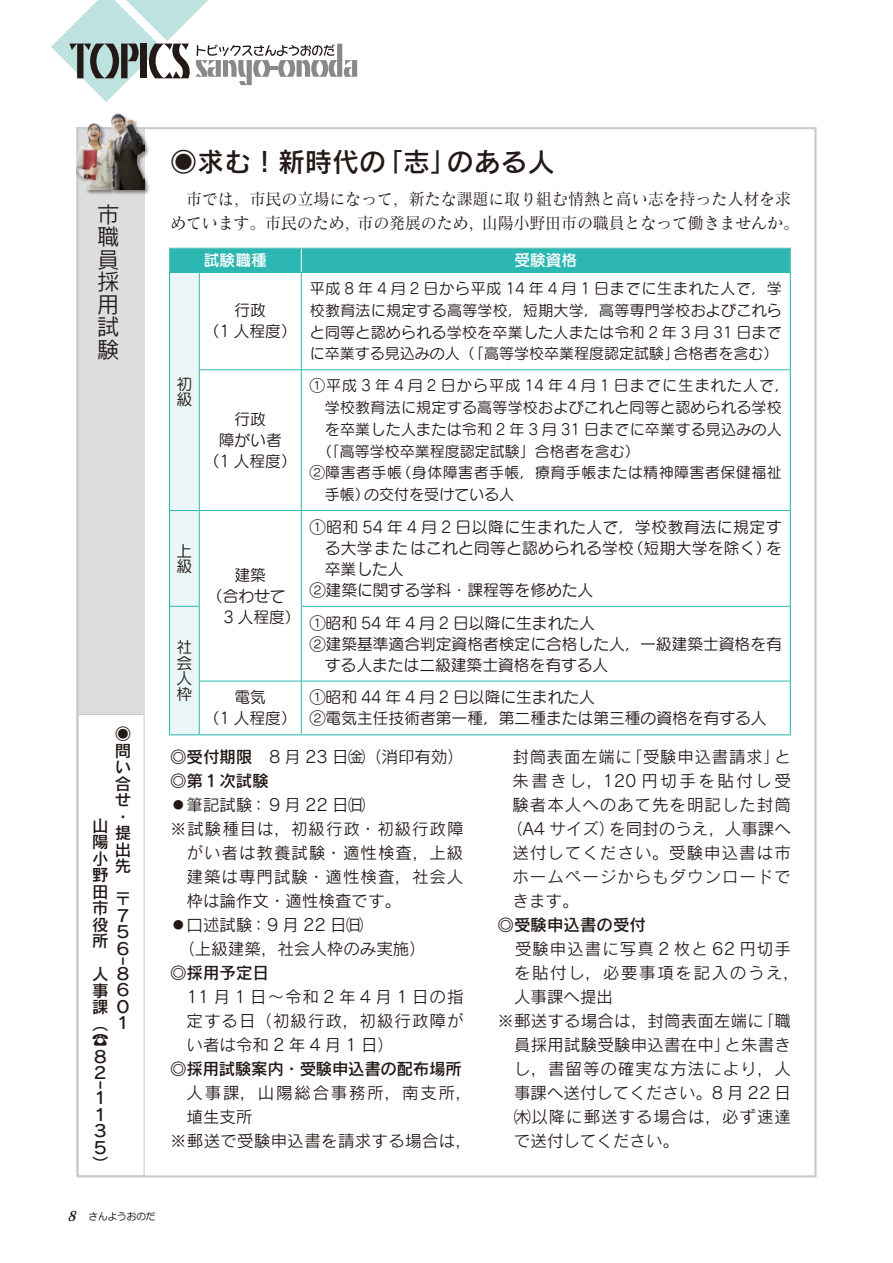
<style>
.page{position:relative;width:893px;height:1263px;background:#fff}
.page>*{position:absolute;margin:0;border:0;box-sizing:border-box;transform-origin:0 0}
._２行目以降字下げ{font:27px "Rodin Pro N DB";color:#231916}
.t1{font:22.5px/22.5px "Rodin Pro N M";color:#231916;text-align:justify}
._２行目以降字下げ-2{font:16.5px/24px "Rodin Pro M";letter-spacing:.06em;color:#231916;text-align:justify}
.t2{font:16.5px/24px "Matisse Pro N M";letter-spacing:-.005em;color:#231916}
.t3{font:16.5px/16.5px "Rodin Pro N DB";color:#231916}
._２行目以降字下げ-3{font:16.5px "Rodin Pro DB";letter-spacing:-.01em;color:#231916}
._２行目以降字下げ-4{font:16.5px "Rodin Pro M";color:#231916}
._２行目以降字下げ-5{font:16.5px/24px "Rodin Pro M";letter-spacing:.105em;color:#231916}
._２行目以降字下げ-6{font:16.5px "Rodin Pro M";letter-spacing:.02em;color:#231916}
._２行目以降字下げ-7{font:16.5px "Rodin Pro M";letter-spacing:.04em;color:#231916}
._２行目以降字下げ-8{font:16.5px "Rodin Pro M";letter-spacing:.15em;color:#231916}
.t4{font:15.75px/15.8px "Seurat Pro M";color:#231916}
.t5{font:15.75px "Seurat Pro DB";color:#fff}
.t6{font:15px/21.8px "Seurat Pro M";letter-spacing:.015em;color:#231916;text-align:justify}
.t7{font:15px "Seurat Pro M";letter-spacing:.08em;color:#231916}
.t8{font:9.75px "Anito Std M";letter-spacing:-.02em;color:#231916}
.s1{font-family:"Rodin Pro DB"}
.s2{font-family:"Matisse Eleganto Pro B";font-style:italic;font-size:13.5px}
</style>
<div class="page">
<svg style="left:51px;top:0;width:306px;height:102px"></svg>
<div style="left:77px;top:127px;width:68px;height:587px;background:#dcdddd"></div>
<div style="left:76px;top:714px;width:69px;height:462px;border:1px solid #c9cacb"></div>
<div style="left:76px;top:113px;width:74px;height:81px;background:#231916;opacity:.5"></div>
<img style="left:77px;top:113px;width:68px;height:76px">
<svg style="left:169px;top:248px;width:622px;height:486px"></svg>
<hr style="left:199px;top:606px;width:1px;height:75px;background:#2db7b3">
<hr style="left:169px;top:606px;width:1px;height:75px;background:#2db7b3">
<hr style="left:169px;top:681px;width:1px;height:53px;background:#2db7b3">
<hr style="left:169px;top:734px;width:30px;height:1px;background:#2db7b3">
<hr style="left:301px;top:606px;width:489px;height:1px;background:#2db7b3">
<hr style="left:301px;top:606px;width:1px;height:75px;background:#2db7b3">
<hr style="left:790px;top:606px;width:1px;height:75px;background:#2db7b3">
<hr style="left:199px;top:681px;width:102px;height:1px;background:#2db7b3">
<hr style="left:199px;top:681px;width:1px;height:53px;background:#2db7b3">
<hr style="left:301px;top:681px;width:489px;height:1px;background:#2db7b3">
<hr style="left:301px;top:681px;width:1px;height:53px;background:#2db7b3">
<hr style="left:790px;top:681px;width:1px;height:53px;background:#2db7b3">
<hr style="left:199px;top:734px;width:102px;height:1px;background:#2db7b3">
<hr style="left:301px;top:734px;width:490px;height:1px;background:#2db7b3">
<p class="t1" style="left:97px;top:202px;width:23px">市職員採用試験</p>
<p class="t3" style="left:115px;top:725px;width:17px">◉問い合せ・提出先</p>
<p class="t3" style="left:115px;top:890px;width:16px;text-align:justify">〒７<br>５<br>６</p>
<p class="t3" style="left:132px;top:957px;width:10px;rotate:90deg">ｰ</p>
<p class="t3" style="left:92px;top:965px;width:38px;text-align:justify">人８事６課０（１</p>
<p class="t3" style="left:92px;top:816px;width:17px;text-align:justify">山陽小野田市役所</p>
<p class="t3" style="left:92px;top:1031px;width:17px">☎<br>８<br>２</p>
<p class="t3" style="left:109px;top:1081px;width:10px;rotate:90deg">ｰ</p>
<p class="t3" style="left:92px;top:1089px;width:18px">１<br>１<br>３<br>５）</p>
<p class="_２行目以降字下げ" style="left:170px;top:144px;width:413px">◉求む！新時代の「志」のある人　</p>
<p class="t2" style="left:170px;top:186px;width:630px">　市では，市民の立場になって，新たな課題に取り組む情熱と高い志を持った人材を求めています。市民のため，市の発展のため，山陽小野田市の職員となって働きませんか。</p>
<p class="t5" style="left:204px;top:250px;width:64px">試験職種</p>
<p class="t5" style="left:514px;top:250px;width:64px">受験資格</p>
<p class="t4" style="left:176px;top:375px;width:16px">初級</p>
<p class="t4" style="left:235px;top:302px;width:33px">行政</p>
<p class="t4" style="left:204px;top:323px;width:94px">（1 人程度）</p>
<p class="t4" style="left:235px;top:411px;width:33px">行政</p>
<p class="t4" style="left:219px;top:432px;width:64px">障がい者</p>
<p class="t4" style="left:204px;top:453px;width:94px">（1 人程度）</p>
<p class="t6" style="left:310px;top:277px;width:474px">平成 8 年 4 月 2 日から平成 14 年 4 月 1 日までに生まれた人で，学校教育法に規定する高等学校，短期大学，高等専門学校およびこれらと同等と認められる学校を卒業した人または令和 2 年 3 月 31 日までに卒業する見込みの人（「高等学校卒業程度認定試験」合格者を含む）</p>
<p class="t7" style="left:310px;top:376px;width:481px">①平成 3 年 4 月 2 日から平成 14 年 4 月 1 日までに生まれた人で，</p>
<p class="t6" style="left:325px;top:396px;width:458px">学校教育法に規定する高等学校およびこれと同等と認められる学校</p>
<p class="t6" style="left:325px;top:418px;width:458px">を卒業した人または令和 2 年 3 月 31 日までに卒業する見込みの人</p>
<p class="t6" style="left:317px;top:440px;width:324px">（「高等学校卒業程度認定試験」合格者を含む）</p>
<p class="t6" style="left:325px;top:461px;width:458px;text-indent:-15px">②障害者手帳（身体障害者手帳，療育手帳または精神障害者保健福祉手帳）の交付を受けている人</p>
<p class="t4" style="left:325px;top:516px;width:458px;line-height:21px;text-align:justify;text-indent:-15px">①昭和 54 年 4 月 2 日以降に生まれた人で，学校教育法に規定する大学またはこれと同等と認められる学校（短期大学を除く）を卒業した人</p>
<p class="t4" style="left:310px;top:581px;width:285px">②建築に関する学科・課程等を修めた人</p>
<p class="t4" style="left:176px;top:542px;width:16px">上級</p>
<p class="t4" style="left:235px;top:566px;width:33px">建築</p>
<p class="t4" style="left:207px;top:587px;width:80px">（合わせて</p>
<p class="t4" style="left:208px;top:608px;width:94px">　3 人程度）</p>
<p class="t4" style="left:310px;top:614px;width:287px">①昭和 54 年 4 月 2 日以降に生まれた人</p>
<p class="t4" style="left:325px;top:633px;width:458px;line-height:21px;text-indent:-15px">②建築基準適合判定資格者検定に合格した人，一級建築士資格を有する人または二級建築士資格を有する人</p>
<p class="t4" style="left:176px;top:639px;width:16px;text-align:justify">社会人枠</p>
<p class="t4" style="left:310px;top:689px;width:287px">①昭和 44 年 4 月 2 日以降に生まれた人</p>
<p class="t4" style="left:310px;top:710px;width:458px">②電気主任技術者第一種，第二種または第三種の資格を有する人</p>
<p class="_２行目以降字下げ-2" style="left:170px;top:744px;width:296px"><span class="s1">◎受付期限　</span>8 月 23 日㈮（消印有効）</p>
<p class="_２行目以降字下げ-3" style="left:170px;top:770px;width:100px">◎第 1次試験</p>
<p class="_２行目以降字下げ-2" style="left:170px;top:792px;width:197px">◦筆記試験：9 月 22 日㈰</p>
<p class="_２行目以降字下げ-2" style="left:187px;top:816px;width:278px;text-indent:-16px">※試験種目は，初級行政・初級行政障がい者は教養試験・適性検査，上級建築は専門試験・適性検査，社会人枠は論作文・適性検査です。</p>
<p class="_２行目以降字下げ-2" style="left:170px;top:912px;width:194px">◦口述試験：9 月 22 日㈰</p>
<p class="_２行目以降字下げ-4" style="left:170px;top:938px;width:257px">　（上級建築，社会人枠のみ実施）</p>
<p class="_２行目以降字下げ-3" style="left:170px;top:962px;width:101px">◎採用予定日</p>
<p class="_２行目以降字下げ-2" style="left:187px;top:984px;width:278px">11月1日〜令和2年4月1日の指定する日（初級行政，初級行政障がい者は令和2年4月1日）</p>
<p class="_２行目以降字下げ-3" style="left:170px;top:1058px;width:293px">◎採用試験案内・受験申込書の配布場所</p>
<p class="_２行目以降字下げ-5" style="left:187px;top:1080px;width:287px">人事課，山陽総合事務所，南支所，埴生支所</p>
<p class="_２行目以降字下げ-6" style="left:170px;top:1130px;width:303px">※郵送で受験申込書を請求する場合は，</p>
<p class="t4" style="left:235px;top:689px;width:33px">電気</p>
<p class="t4" style="left:204px;top:710px;width:94px">（1 人程度）</p>
<p class="_２行目以降字下げ-7" style="left:512px;top:746px;width:280px">封筒表面左端に「受験申込書請求」と</p>
<p class="_２行目以降字下げ-8" style="left:512px;top:770px;width:280px">朱書きし，120 円切手を貼付し受</p>
<p class="_２行目以降字下げ-2" style="left:512px;top:792px;width:280px">験者本人へのあて先を明記した封筒</p>
<p class="_２行目以降字下げ-4" style="left:506px;top:818px;width:286px">（A4 サイズ）を同封のうえ，人事課へ</p>
<p class="_２行目以降字下げ-2" style="left:512px;top:840px;width:280px">送付してください。受験申込書は市</p>
<p class="_２行目以降字下げ-2" style="left:512px;top:864px;width:280px">ホームページからもダウンロードで</p>
<p class="_２行目以降字下げ-2" style="left:512px;top:888px;width:67px">きます。</p>
<p class="_２行目以降字下げ-3" style="left:497px;top:914px;width:150px">◎受験申込書の受付</p>
<p class="_２行目以降字下げ-2" style="left:514px;top:936px;width:287px;text-align:left">受験申込書に写真 2 枚と 62 円切手を貼付し，必要事項を記入のうえ，人事課へ提出</p>
<p class="_２行目以降字下げ-2" style="left:514px;top:1008px;width:278px;text-indent:-16px">※郵送する場合は，封筒表面左端に「職員採用試験受験申込書在中」と朱書きし，書留等の確実な方法により，人事課へ送付してください。8 月 22 日㈭以降に郵送する場合は，必ず速達で送付してください。　</p>
<p class="t8" style="left:67px;top:1210px;width:90px"><span class="s2">8</span> さんようおのだ</p>
</div>
